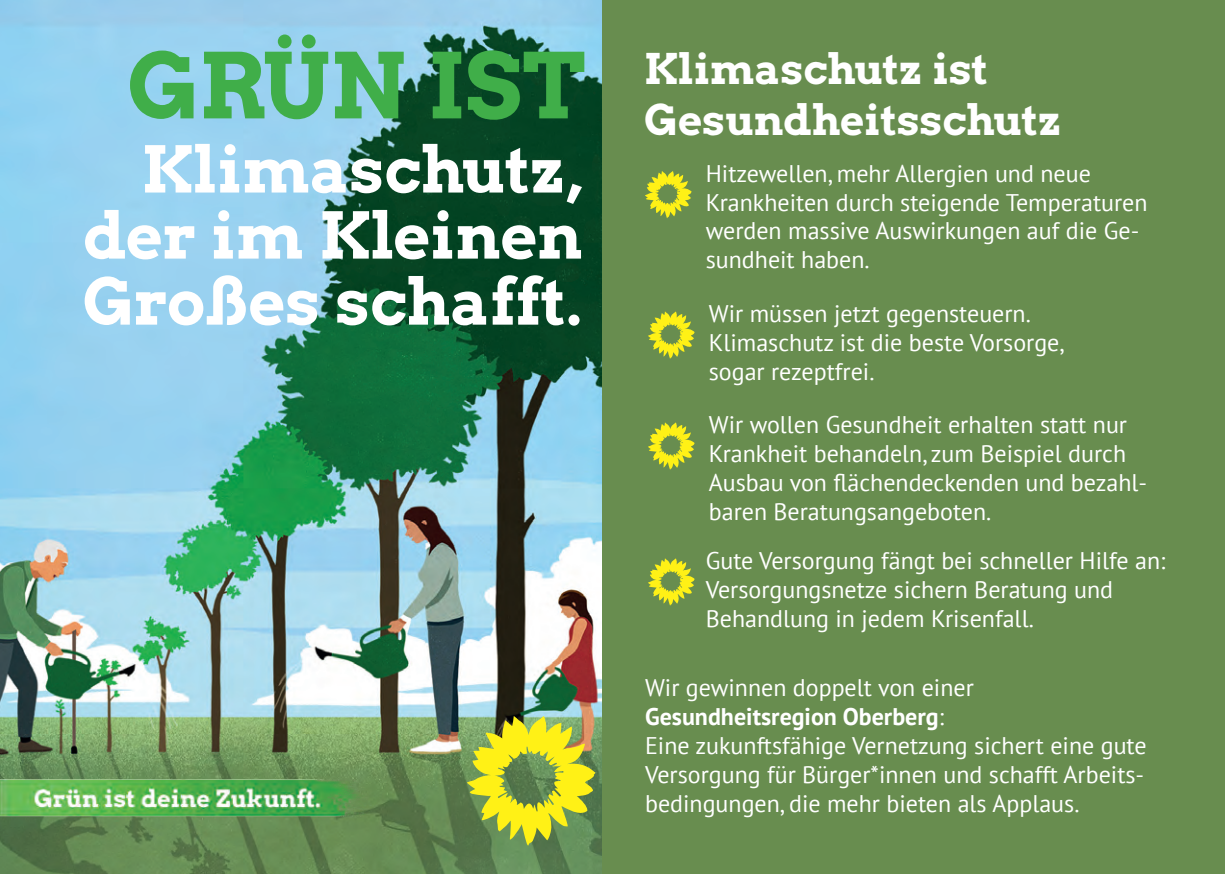
<style>
.page{position:relative;width:1225px;height:874px;background:#fff}
.page>*{position:absolute;margin:0;border:0;box-sizing:border-box;transform-origin:0 0}
.t1{font:90px "Arvo Gruen";letter-spacing:-.01em;color:#40ae49}
.t2{font:64px/66px "Arvo Gruen";color:#fff;text-align:justify}
.t3{font:42px/50.4px "Arvo Gruen";color:#fff}
.t4{font:24px/28.8px "PT Sans";color:#fff}
.s1{font-weight:700}
</style>
<div class="page">
<img style="left:0;top:0;width:602px;height:873px">
<div style="left:602px;top:0;width:623px;height:873px;background:#688d4f"></div>
<img style="left:0;top:768px;width:386px;height:77px">
<svg style="left:467px;top:715px;width:128px;height:130px;background:#aeb93b"></svg>
<svg style="left:645px;top:171px;width:46px;height:47px;background:#aebb34"></svg>
<svg style="left:648px;top:311px;width:46px;height:47px;background:#aebb34"></svg>
<svg style="left:648px;top:422px;width:46px;height:47px;background:#aebb34"></svg>
<svg style="left:648px;top:558px;width:46px;height:47px;background:#aebb34"></svg>
<h1 class="t1" style="left:127px;top:23px;width:459px">GRÜN IST</h1>
<h2 class="t2" style="left:83px;top:134px;width:501px;text-indent:59px">Klimaschutz, der im Kleinen Großes schafft.</h2>
<h3 class="t3" style="left:644px;top:42px;width:419px">Klimaschutz ist<br>Gesundheitsschutz</h3>
<p class="t4" style="left:706px;top:158px;width:443px">Hitzewellen, mehr Allergien und neue Krankheiten durch steigende Temperaturen werden massive Auswirkungen auf die Ge&shy;sundheit haben.</p>
<p class="t4" style="left:709px;top:298px;width:357px">Wir müssen jetzt gegensteuern.<br>Klimaschutz ist die beste Vorsorge, sogar rezeptfrei.</p>
<p class="t4" style="left:709px;top:409px;width:440px">Wir wollen Gesundheit erhalten statt nur Krankheit behandeln, zum Beispiel durch Ausbau von flächendeckenden und bezahl&shy;baren Beratungsangeboten.</p>
<p class="t4" style="left:706px;top:545px;width:461px">Gute Versorgung fängt bei schneller Hilfe an:<br>Versorgungsnetze sichern Beratung und<br>Behandlung in jedem Krisenfall.</p>
<p class="t4" style="left:645px;top:672px;width:503px">Wir gewinnen doppelt von einer <span class="s1">Gesundheitsregion Oberberg</span>:<br>Eine zukunftsfähige Vernetzung sichert eine gute Versorgung für Bürger*innen und schafft Arbeits&shy;bedingungen, die mehr bieten als Applaus.</p>
</div>
